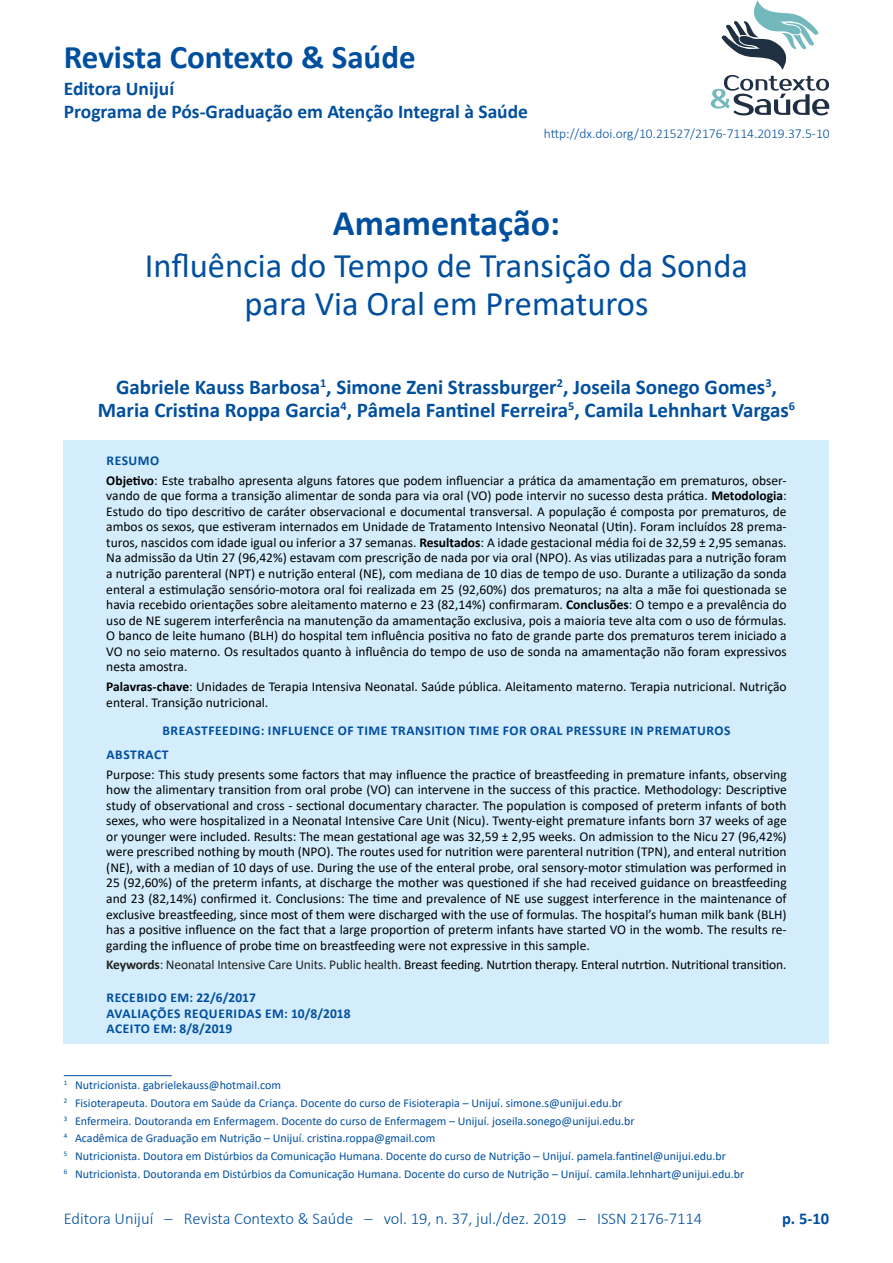
<style>
.page{position:relative;width:893px;height:1263px;background:#fff}
.page>*{position:absolute;margin:0;border:0;box-sizing:border-box;transform-origin:0 0}
.t1{font:700 36px "Calibri";color:#004f9f}
.t2{font:34.5px/38.1px "Calibri";color:#004f9f;text-align:center}
.t3{font:700 33px "Calibri";color:#004f9f}
.t4{font:700 21px/23.1px "Calibri";color:#004f9f;text-align:center}
.t5{font:700 19.5px/23.5px "Calibri";color:#004f9f}
.t6{font:300 16.5px "Calibri";color:#004f9f}
.t7{font:700 16.5px "Calibri";color:#004f9f}
.t8{font:13.5px/15.6px "Calibri";color:#000}
.t9{font:700 13.5px/15.6px "Calibri";letter-spacing:.04em;color:#004f9f}
.t10{font:300 13.5px "Calibri";color:#004f9f}
.t11{font:12px/17.7px "Calibri";color:#004f9f}
.s1{font-weight:700;color:#004f9f}
.s2{font-weight:700}
.s3{font-weight:700;color:#212121}
.s4{color:#212121}
</style>
<div class="page">
<svg style="left:711px;top:0;width:118px;height:115px"></svg>
<div style="left:64px;top:440px;width:765px;height:604px;background:#d4edfc"></div>
<hr style="left:64px;top:1075px;width:108px;height:1px;background:#004f9f">
<h3 class="t3" style="left:64px;top:34px;width:353px">Revista Contexto &amp; Saúde</h3>
<h3 class="t5" style="left:64px;top:76px;width:466px">Editora Unijuí<br>Programa de Pós-Graduação em Atenção Integral à Saúde</h3>
<p class="t10" style="left:544px;top:125px;width:287px">http://dx.doi.org/10.21527/2176-7114.2019.37.5-10</p>
<h1 class="t1" style="left:333px;top:197px;width:229px">Amamentação:</h1>
<h2 class="t2" style="left:145px;top:246px;width:604px">Influência do Tempo de Transição da Sonda para Via Oral em Prematuros</h2>
<h3 class="t4" style="left:98px;top:375px;width:699px">Gabriele Kauss Barbosa<sup>1</sup>, Simone Zeni Strassburger<sup>2</sup>, Joseila Sonego Gomes<sup>3</sup>,<br>Maria Cristina Roppa Garcia<sup>4</sup>, Pâmela Fantinel Ferreira<sup>5</sup>, Camila Lehnhart Vargas<sup>6</sup></h3>
<p class="t8" style="left:106px;top:450px;width:682px;line-height:19.8px"><span class="s1">RESUMO<br></span><span class="s2">Objetivo</span>: Este trabalho apresenta alguns fatores que podem influenciar a prática da amamentação em prematuros, obser-</p>
<p class="t8" style="left:106px;top:488px;width:682px;text-align:justify">vando de que forma a transição alimentar de sonda para via oral (VO) pode intervir no sucesso desta prática. <span class="s2">Metodologia</span>:<br>Estudo do tipo descritivo de caráter observacional e documental transversal. A população é composta por prematuros, de ambos os sexos, que estiveram internados em Unidade de Tratamento Intensivo Neonatal (Utin). Foram incluídos 28 prema&shy;turos, nascidos com idade igual ou inferior a 37 semanas. <span class="s2">Resultados</span>: A idade gestacional média foi de 32,59 ± 2,95 semanas.<br>Na admissão da Utin 27 (96,42%) estavam com prescrição de nada por via oral (NPO). As vias utilizadas para a nutrição foram a nutrição parenteral (NPT) e nutrição enteral (NE), com mediana de 10 dias de tempo de uso. Durante a utilização da sonda enteral a estimulação sensório-motora oral foi realizada em 25 (92,60%) dos prematuros; na alta a mãe foi questionada se havia recebido orientações sobre aleitamento materno e 23 (82,14%) confirmaram. <span class="s2">Conclusões</span>: O tempo e a prevalência do uso de NE sugerem interferência na manutenção da amamentação exclusiva, pois a maioria teve alta com o uso de fórmulas.<br>O banco de leite humano (BLH) do hospital tem influência positiva no fato de grande parte dos prematuros terem iniciado a VO no seio materno. Os resultados quanto à influência do tempo de uso de sonda na amamentação não foram expressivos nesta amostra.</p>
<p class="t8" style="left:106px;top:678px;width:682px"><span class="s2">Palavras-chave</span>: Unidades de Terapia Intensiva Neonatal. Saúde pública. Aleitamento materno. Terapia nutricional. Nutrição enteral. Transição nutricional.</p>
<p class="t9" style="left:107px;top:718px;width:625px;line-height:24px;text-indent:56px">BREASTFEEDING: INFLUENCE OF TIME TRANSITION TIME FOR ORAL PRESSURE IN PREMATUROS<br>ABSTRACT</p>
<p class="t8" style="left:106px;top:766px;width:682px;text-align:justify">Purpose: This study presents some factors that may influence the practice of breastfeeding in premature infants, observing how the alimentary transition from oral probe (VO) can intervene in the success of this practice. Methodology: Descriptive study of observational and cross - sectional documentary character. The population is composed of preterm infants of both sexes, who were hospitalized in a Neonatal Intensive Care Unit (Nicu). Twenty-eight premature infants born 37 weeks of age or younger were included. Results: The mean gestational age was 32,59 ± 2,95 weeks. On admission to the Nicu 27 (96,42%) were prescribed nothing by mouth (NPO). The routes used for nutrition were parenteral nutrition (TPN), and enteral nutrition (NE), with a median of 10 days of use. During the use of the enteral probe, oral sensory-motor stimulation was performed in 25 (92,60%) of the preterm infants, at discharge the mother was questioned if she had received guidance on breastfeeding and 23 (82,14%) confirmed it. Conclusions: The time and prevalence of NE use suggest interference in the maintenance of exclusive breastfeeding, since most of them were discharged with the use of formulas. The hospital’s human milk bank (BLH) has a positive influence on the fact that a large proportion of preterm infants have started VO in the womb. The results re&shy;garding the influence of probe time on breastfeeding were not expressive in this sample.</p>
<p class="t8" style="left:106px;top:957px;width:682px"><span class="s3">Keywords</span><span class="s4">: Neonatal Intensive Care Units. Public health.</span> Breast feeding. Nutrtion therapy. Enteral nutrtion. Nutritional transition.</p>
<p class="t9" style="left:107px;top:989px;width:245px">RECEBIDO EM: 22/6/2017<br>AVALIAÇÕES REQUERIDAS EM: 10/8/2018<br>ACEITO EM: 8/8/2019</p>
<p class="t11" style="left:64px;top:1076px;width:682px"><sup>1</sup> Nutricionista. gabrielekauss@hotmail.com<br><sup>2</sup> Fisioterapeuta. Doutora em Saúde da Criança. Docente do curso de Fisioterapia – Unijuí. simone.s@unijui.edu.br<br><sup>3</sup> Enfermeira. Doutoranda em Enfermagem. Docente do curso de Enfermagem – Unijuí. joseila.sonego@unijui.edu.br<br><sup>4</sup> Acadêmica de Graduação em Nutrição – Unijuí. cristina.roppa@gmail.com<br><sup>5</sup> Nutricionista. Doutora em Distúrbios da Comunicação Humana. Docente do curso de Nutrição – Unijuí. pamela.fantinel@unijui.edu.br<br><sup>6</sup> Nutricionista. Doutoranda em Distúrbios da Comunicação Humana. Docente do curso de Nutrição – Unijuí. camila.lehnhart@unijui.edu.br</p>
<p class="t6" style="left:64px;top:1208px;width:640px">Editora Unijuí – Revista Contexto &amp; Saúde – vol. 19, n. 37, jul./dez. 2019 – ISSN 2176-7114</p>
<p class="t7" style="left:782px;top:1207px;width:49px">p. 5-10</p>
</div>
